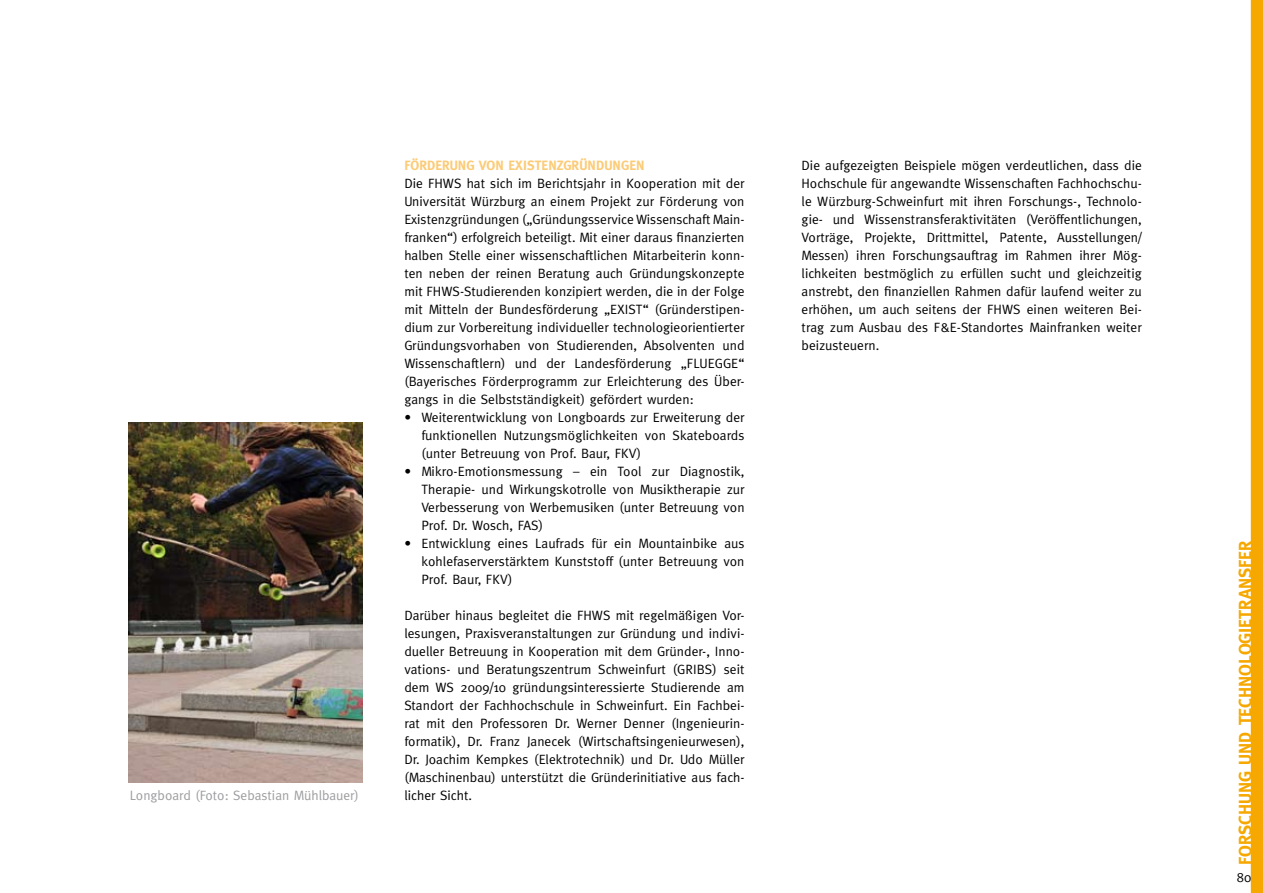
<style>
.page{position:relative;width:1263px;height:893px;background:#fff}
.page>*{position:absolute;margin:0;border:0;box-sizing:border-box;transform-origin:0 0}
.t1{font:700 18px "Meta";color:#f6a800}
.t2{font:13.5px/18px "Meta";letter-spacing:.005em;color:#000;text-align:justify}
.t3{font:13.5px "Meta";color:#9c9d9f}
.s1{font-weight:700;color:#fccb77}
</style>
<div class="page">
<div style="left:1251px;top:0;width:12px;height:893px;background:#f6a800"></div>
<img style="left:129px;top:422px;width:233px;height:360px">
<p class="t3" style="left:130px;top:787px;width:231px">Longboard (Foto: Sebastian Mühlbauer)</p>
<p class="t2" style="left:404px;top:156px;width:342px;text-align:left"><span class="s1">FÖRDERUNG VON EXISTENZGRÜNDUNGEN<br></span>Die FHWS hat sich im Berichtsjahr in Kooperation mit der Universität Würzburg an einem Projekt zur Förderung von Existenzgründungen („Gründungsservice Wissenschaft Main&shy;franken“) erfolgreich beteiligt. Mit einer daraus finanzierten halben Stelle einer wissenschaftlichen Mitarbeiterin konn&shy;ten neben der reinen Beratung auch Gründungskonzepte mit FHWS-Studierenden konzipiert werden, die in der Folge mit Mitteln der Bundesförderung „EXIST“ (Gründerstipen&shy;dium zur Vorbereitung individueller technologieorientierter Gründungsvorhaben von Studierenden, Absolventen und Wissenschaftlern) und der Landesförderung „FLUEGGE“ (Bayerisches Förderprogramm zur Erleichterung des Über&shy;gangs in die Selbstständigkeit) gefördert wurden:</p>
<p class="t2" style="left:421px;top:408px;width:325px;text-indent:-17px">• Weiterentwicklung von Longboards zur Erweiterung der funktionellen Nutzungsmöglichkeiten von Skateboards (unter Betreuung von Prof. Baur, FKV)</p>
<p class="t2" style="left:421px;top:462px;width:325px;text-indent:-17px">• Mikro-Emotionsmessung – ein Tool zur Diagnostik, Therapie- und Wirkungskotrolle von Musiktherapie zur Verbesserung von Werbemusiken (unter Betreuung von Prof. Dr. Wosch, FAS)</p>
<p class="t2" style="left:421px;top:534px;width:325px;text-indent:-17px">• Entwicklung eines Laufrads für ein Mountainbike aus kohlefaserverstärktem Kunststoff (unter Betreuung von Prof. Baur, FKV)</p>
<p class="t2" style="left:404px;top:606px;width:342px">Darüber hinaus begleitet die FHWS mit regelmäßigen Vor&shy;lesungen, Praxisveranstaltungen zur Gründung und indivi&shy;dueller Betreuung in Kooperation mit dem Gründer-, Inno&shy;vations- und Beratungszentrum Schweinfurt (GRIBS) seit dem WS 2009/10 gründungsinteressierte Studierende am Standort der Fachhochschule in Schweinfurt. Ein Fachbei&shy;rat mit den Professoren Dr. Werner Denner (Ingenieurin&shy;formatik), Dr. Franz Janecek (Wirtschaftsingenieurwesen), Dr. Joachim Kempkes (Elektrotechnik) und Dr. Udo Müller (Maschinenbau) unterstützt die Gründerinitiative aus fach&shy;licher Sicht.</p>
<p class="t2" style="left:802px;top:156px;width:342px">Die aufgezeigten Beispiele mögen verdeutlichen, dass die Hochschule für angewandte Wissenschaften Fachhochschu&shy;le Würzburg-Schweinfurt mit ihren Forschungs-, Technolo&shy;gie- und Wissenstransferaktivitäten (Veröffentlichungen, Vorträge, Projekte, Drittmittel, Patente, Ausstellungen/ Messen) ihren Forschungsauftrag im Rahmen ihrer Mög&shy;lichkeiten bestmöglich zu erfüllen sucht und gleichzeitig anstrebt, den finanziellen Rahmen dafür laufend weiter zu erhöhen, um auch seitens der FHWS einen weiteren Bei&shy;trag zum Ausbau des F&amp;E-Standortes Mainfranken weiter beizusteuern.</p>
<p class="t1" style="left:1235px;top:865px;width:326px;rotate:-90deg">FORSCHUNG UND TECHNOLOGIETRANSFER</p>
<p class="t2" style="left:1237px;top:869px;width:16px">80</p>
</div>
